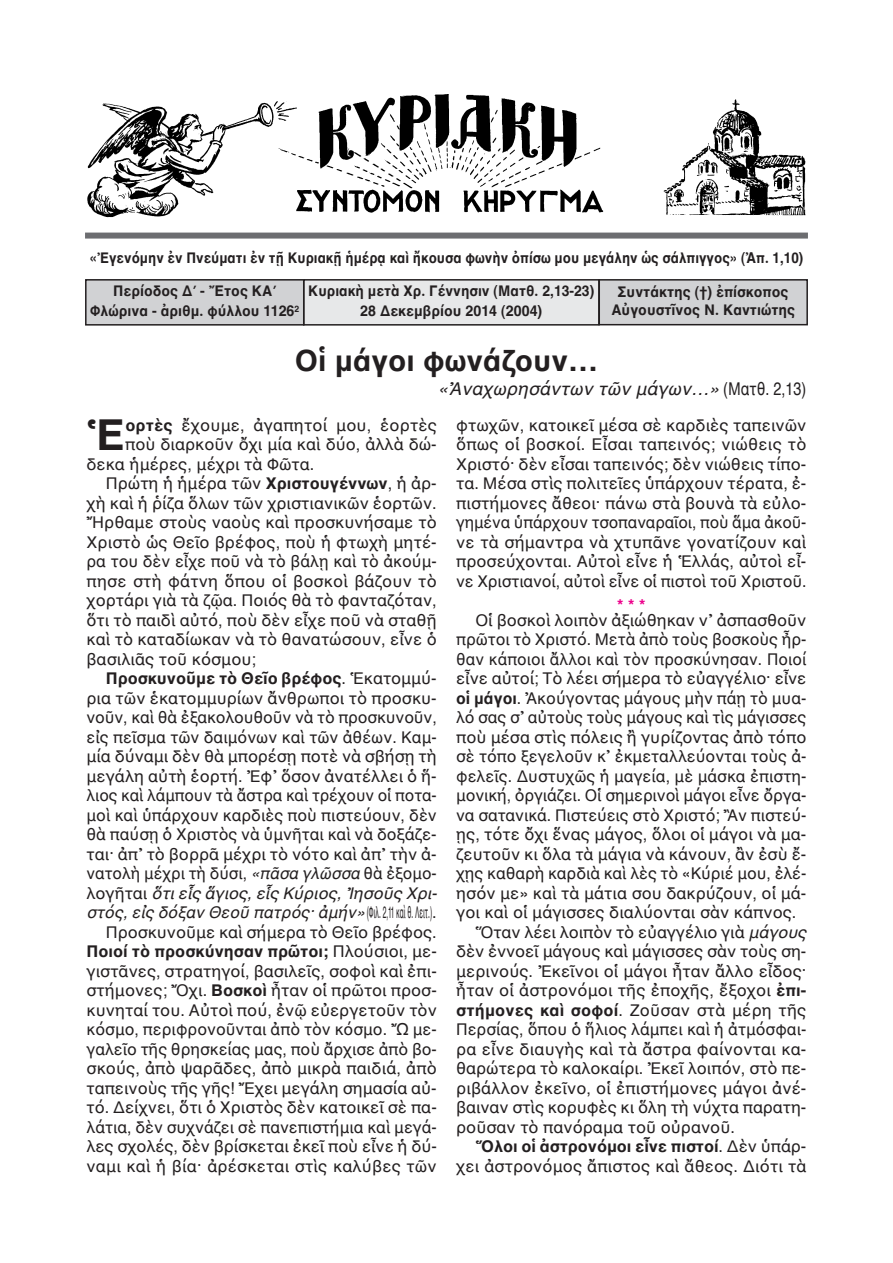
<style>
.page{position:relative;width:893px;height:1263px;background:#fff}
.page>*{position:absolute;margin:0;border:0;box-sizing:border-box;transform-origin:0 0}
.t1{font:700 43.5px "AL Helvetica";color:#231f20}
.t2{font:700 30px "AL Helvetica";color:#231f20}
.t3{font:italic 18px "AL Helvetica";color:#231f20}
.t4{font:16.5px/19.5px "AL Helvetica";color:#231f20;text-align:justify}
.t5{font:16.5px "AL Helvetica";color:#231f20;scale:.95 1}
.t6{font:700 16.5px "AL Helvetica";letter-spacing:-.005em;color:#231f20}
.t7{font:italic 16.5px "AL Helvetica";letter-spacing:-.005em;color:#231f20}
.t8{font:700 16.5px "AL Helvetica";color:#ed028c}
.t9{font:700 15px/19.5px "AL Helvetica";color:#231f20;text-align:center;scale:.95 1}
.t10{font:700 15px "AL Helvetica";color:#231f20;scale:.9 1}
.t11{font:700 15px/19.5px "AL Helvetica";color:#231f20;text-align:center;scale:.93 1}
.s1{font-style:normal}
.s2{font-weight:700}
.s3{font-weight:400}
.s4{font-style:italic}
</style>
<div class="page">
<div style="left:304px;top:280px;width:295px;height:45px;background:#e7e8e9"></div>
<div style="left:303px;top:279px;width:297px;height:47px;border:2px solid #231f20"></div>
<div style="left:86px;top:280px;width:218px;height:45px;background:#d1d2d4"></div>
<div style="left:85px;top:279px;width:219px;height:47px;border:2px solid #231f20"></div>
<div style="left:599px;top:280px;width:208px;height:45px;background:#d1d2d4"></div>
<div style="left:598px;top:279px;width:210px;height:46px;border:2px solid #231f20"></div>
<div style="left:85px;top:233px;width:723px;height:6px;background:#6c6d70"></div>
<img style="left:87px;top:94px;width:719px;height:124px">
<p class="t10" style="left:90px;top:249px;width:794px">«Ἐγενόμην ἐν Πνεύματι ἐν τῇ Κυριακῇ ἡμέρᾳ καὶ ἤκουσα φωνὴν ὀπίσω μου μεγάλην ὡς σάλπιγγος» (Ἀπ. 1,10)</p>
<p class="t9" style="left:90px;top:281px;width:222px">Περίοδος Δ΄ - Ἔτος ΚΑ΄<br>Φλώρινα - ἀριθμ. φύλλου 1126<sup>2</sup></p>
<p class="t9" style="left:611px;top:283px;width:195px;line-height:18px">Συντάκτης (†) ἐπίσκοπος<br>Αὐγουστῖνος Ν. Καντιώτης</p>
<h2 class="t2" style="left:295px;top:342px;width:305px">Οἱ μάγοι φωνάζουν…</h2>
<p class="t3" style="left:438px;top:378px;width:370px">«Ἀναχωρησάντων τῶν μάγων…» <span class="s1">(Ματθ. 2,13)</span></p>
<p class="t11" style="left:308px;top:281px;width:309px">Κυριακὴ μετὰ Χρ. Γέννησιν (Ματθ. 2,13-23)<br>28 Δεκεμβρίου 2014 (2004)</p>
<h1 class="t1" style="left:87px;top:408px;width:40px">Ἑ</h1>
<p class="t4" style="left:125px;top:415px;width:313px"><span class="s2">ορτὲς</span> ἔχουμε, ἀγαπητοί μου, ἑορτὲς</p>
<p class="t4" style="left:125px;top:434px;width:313px">ποὺ διαρκοῦν ὄχι μία καὶ δύο, ἀλλὰ δώ-</p>
<p class="t4" style="left:87px;top:454px;width:229px">δεκα ἡμέρες, μέχρι τὰ Φῶτα.</p>
<p class="t4" style="left:106px;top:473px;width:332px">Πρώτη ἡ ἡμέρα τῶν <span class="s2">Χριστουγέννων</span>, ἡ ἀρ-</p>
<p class="t4" style="left:87px;top:493px;width:352px">χὴ καὶ ἡ ῥίζα ὅλων τῶν χριστιανικῶν ἑορτῶν.</p>
<p class="t4" style="left:87px;top:512px;width:352px">Ἤρθαμε στοὺς ναοὺς καὶ προσκυνήσαμε τὸ</p>
<p class="t4" style="left:87px;top:532px;width:352px">Χριστὸ ὡς Θεῖο βρέφος, ποὺ ἡ φτωχὴ μητέ-</p>
<p class="t4" style="left:87px;top:551px;width:352px">ρα του δὲν εἶχε ποῦ νὰ τὸ βάλῃ καὶ τὸ ἀκούμ-</p>
<p class="t4" style="left:87px;top:571px;width:352px">πησε στὴ φάτνη ὅπου οἱ βοσκοὶ βάζουν τὸ</p>
<p class="t4" style="left:87px;top:590px;width:352px">χορτάρι γιὰ τὰ ζῷα. Ποιός θὰ τὸ φανταζόταν,</p>
<p class="t4" style="left:87px;top:610px;width:352px">ὅτι τὸ παιδὶ αὐτό, ποὺ δὲν εἶχε ποῦ νὰ σταθῇ</p>
<p class="t4" style="left:87px;top:629px;width:352px">καὶ τὸ καταδίωκαν νὰ τὸ θανατώσουν, εἶνε ὁ</p>
<p class="t4" style="left:87px;top:649px;width:171px">βασιλιᾶς τοῦ κόσμου;</p>
<p class="t6" style="left:106px;top:668px;width:332px">Προσκυνοῦμε τὸ Θεῖο βρέφος<span class="s3">. Ἑκατομμύ-</span></p>
<p class="t4" style="left:87px;top:688px;width:352px">ρια τῶν ἑκατομμυρίων ἄνθρωποι τὸ προσκυ-</p>
<p class="t4" style="left:87px;top:707px;width:352px">νοῦν, καὶ θὰ ἐξακολουθοῦν νὰ τὸ προσκυνοῦν,</p>
<p class="t4" style="left:87px;top:727px;width:352px">εἰς πεῖσμα τῶν δαιμόνων καὶ τῶν ἀθέων. Καμ-</p>
<p class="t4" style="left:87px;top:746px;width:352px">μία δύναμι δὲν θὰ μπορέσῃ ποτὲ νὰ σβήσῃ τὴ</p>
<p class="t4" style="left:87px;top:766px;width:352px">μεγάλη αὐτὴ ἑορτή. Ἐφ᾿ ὅσον ἀνατέλλει ὁ ἥ-</p>
<p class="t5" style="left:87px;top:785px;width:370px">λιος καὶ λάμπουν τὰ ἄστρα καὶ τρέχουν οἱ ποτα-</p>
<p class="t4" style="left:87px;top:805px;width:352px">μοὶ καὶ ὑπάρχουν καρδιὲς ποὺ πιστεύουν, δὲν</p>
<p class="t4" style="left:87px;top:824px;width:352px">θὰ παύσῃ ὁ Χριστὸς νὰ ὑμνῆται καὶ νὰ δοξάζε-</p>
<p class="t4" style="left:87px;top:844px;width:352px">ται· ἀπ᾿ τὸ βορρᾶ μέχρι τὸ νότο καὶ ἀπ᾿ τὴν ἀ-</p>
<p class="t5" style="left:87px;top:863px;width:370px">νατολὴ μέχρι τὴ δύσι, <span class="s4">«πᾶσα γλῶσσα</span> θὰ ἐξομο-</p>
<p class="t7" style="left:87px;top:883px;width:352px"><span class="s1">λογῆται</span> ὅτι εἷς ἅγιος, εἷς Κύριος, Ἰησοῦς Χρι-</p>
<p class="t7" style="left:87px;top:902px;width:352px">στός, εἰς δόξαν Θεοῦ πατρός· ἀμήν»<span class="s1">(Φιλ. 2,11 καὶ θ. Λειτ.).</span></p>
<p class="t4" style="left:106px;top:922px;width:332px">Προσκυνοῦμε καὶ σήμερα τὸ Θεῖο βρέφος.</p>
<p class="t6" style="left:87px;top:941px;width:352px">Ποιοί τὸ προσκύνησαν πρῶτοι; <span class="s3">Πλούσιοι, με-</span></p>
<p class="t4" style="left:87px;top:961px;width:352px">γιστᾶνες, στρατηγοί, βασιλεῖς, σοφοὶ καὶ ἐπι-</p>
<p class="t4" style="left:87px;top:980px;width:352px">στήμονες; Ὄχι. <span class="s2">Βοσκοὶ</span> ἦταν οἱ πρῶτοι προσ-</p>
<p class="t4" style="left:87px;top:1000px;width:352px">κυνηταί του. Αὐτοὶ πού, ἐνῷ εὐεργετοῦν τὸν</p>
<p class="t4" style="left:87px;top:1019px;width:352px">κόσμο, περιφρονοῦνται ἀπὸ τὸν κόσμο. Ὤ με-</p>
<p class="t4" style="left:87px;top:1039px;width:352px">γαλεῖο τῆς θρησκείας μας, ποὺ ἄρχισε ἀπὸ βο-</p>
<p class="t4" style="left:87px;top:1058px;width:352px">σκούς, ἀπὸ ψαρᾶδες, ἀπὸ μικρὰ παιδιά, ἀπὸ</p>
<p class="t4" style="left:87px;top:1078px;width:352px">ταπεινοὺς τῆς γῆς! Ἔχει μεγάλη σημασία αὐ-</p>
<p class="t4" style="left:87px;top:1097px;width:352px">τό. Δείχνει, ὅτι ὁ Χριστὸς δὲν κατοικεῖ σὲ πα-</p>
<p class="t4" style="left:87px;top:1117px;width:352px">λάτια, δὲν συχνάζει σὲ πανεπιστήμια καὶ μεγά-</p>
<p class="t4" style="left:87px;top:1136px;width:352px">λες σχολές, δὲν βρίσκεται ἐκεῖ ποὺ εἶνε ἡ δύ-</p>
<p class="t4" style="left:87px;top:1156px;width:352px">ναμι καὶ ἡ βία· ἀρέσκεται στὶς καλύβες τῶν</p>
<p class="t4" style="left:456px;top:415px;width:352px">φτωχῶν, κατοικεῖ μέσα σὲ καρδιὲς ταπεινῶν ὅπως οἱ βοσκοί. Εἶσαι ταπεινός; νιώθεις τὸ Χριστό· δὲν εἶσαι ταπεινός; δὲν νιώθεις τίπο&shy;τα. Μέσα στὶς πολιτεῖες ὑπάρχουν τέρατα, ἐ&shy;πιστήμονες ἄθεοι· πάνω στὰ βουνὰ τὰ εὐλο&shy;γημένα ὑπάρχουν τσοπαναραῖοι, ποὺ ἅμα ἀκοῦ&shy;νε τὰ σήμαντρα νὰ χτυπᾶνε γονατίζουν καὶ προσεύχονται. Αὐτοὶ εἶνε ἡ Ἑλλάς, αὐτοὶ εἶ&shy;νε Χριστιανοί, αὐτοὶ εἶνε οἱ πιστοὶ τοῦ Χριστοῦ.</p>
<p class="t8" style="left:617px;top:596px;width:30px">***</p>
<p class="t4" style="left:475px;top:610px;width:332px">Οἱ βοσκοὶ λοιπὸν ἀξιώθηκαν ν᾿ ἀσπασθοῦν</p>
<p class="t4" style="left:456px;top:629px;width:352px">πρῶτοι τὸ Χριστό. Μετὰ ἀπὸ τοὺς βοσκοὺς ἦρ-</p>
<p class="t5" style="left:456px;top:649px;width:370px">θαν κάποιοι ἄλλοι καὶ τὸν προσκύνησαν. Ποιοί</p>
<p class="t4" style="left:456px;top:668px;width:352px">εἶνε αὐτοί; Τὸ λέει σήμερα τὸ εὐαγγέλιο· εἶνε</p>
<p class="t4" style="left:456px;top:688px;width:352px"><span class="s2">οἱ μάγοι</span>. Ἀκούγοντας μάγους μὴν πάῃ τὸ μυα-</p>
<p class="t4" style="left:456px;top:707px;width:352px">λό σας σ᾿ αὐτοὺς τοὺς μάγους καὶ τὶς μάγισσες</p>
<p class="t4" style="left:456px;top:727px;width:352px">ποὺ μέσα στὶς πόλεις ἢ γυρίζοντας ἀπὸ τόπο</p>
<p class="t4" style="left:456px;top:746px;width:352px">σὲ τόπο ξεγελοῦν κ᾿ ἐκμεταλλεύονται τοὺς ἀ-</p>
<p class="t4" style="left:456px;top:766px;width:352px">φελεῖς. Δυστυχῶς ἡ μαγεία, μὲ μάσκα ἐπιστη-</p>
<p class="t4" style="left:456px;top:785px;width:352px">μονική, ὀργιάζει. Οἱ σημερινοὶ μάγοι εἶνε ὄργα-</p>
<p class="t4" style="left:456px;top:805px;width:352px">να σατανικά. Πιστεύεις στὸ Χριστό; Ἂν πιστεύ-</p>
<p class="t4" style="left:456px;top:824px;width:352px">ῃς, τότε ὄχι ἕνας μάγος, ὅλοι οἱ μάγοι νὰ μα-</p>
<p class="t4" style="left:456px;top:844px;width:352px">ζευτοῦν κι ὅλα τὰ μάγια νὰ κάνουν, ἂν ἐσὺ ἔ-</p>
<p class="t4" style="left:456px;top:863px;width:352px">χῃς καθαρὴ καρδιὰ καὶ λὲς τὸ «Κύριέ μου, ἐλέ-</p>
<p class="t4" style="left:456px;top:883px;width:352px">ησόν με» καὶ τὰ μάτια σου δακρύζουν, οἱ μά-</p>
<p class="t4" style="left:456px;top:902px;width:342px">γοι καὶ οἱ μάγισσες διαλύονται σὰν κάπνος.</p>
<p class="t4" style="left:475px;top:922px;width:332px">Ὅταν λέει λοιπὸν τὸ εὐαγγέλιο γιὰ <span class="s4">μάγους</span></p>
<p class="t4" style="left:456px;top:941px;width:352px">δὲν ἐννοεῖ μάγους καὶ μάγισσες σὰν τοὺς ση-</p>
<p class="t4" style="left:456px;top:961px;width:352px">μερινούς. Ἐκεῖνοι οἱ μάγοι ἦταν ἄλλο εἶδος·</p>
<p class="t4" style="left:456px;top:980px;width:352px">ἦταν οἱ ἀστρονόμοι τῆς ἐποχῆς, ἔξοχοι <span class="s2">ἐπι-</span></p>
<p class="t4" style="left:456px;top:1000px;width:352px"><span class="s2">στήμονες καὶ σοφοί</span>. Ζοῦσαν στὰ μέρη τῆς</p>
<p class="t4" style="left:456px;top:1019px;width:352px">Περσίας, ὅπου ὁ ἥλιος λάμπει καὶ ἡ ἀτμόσφαι-</p>
<p class="t4" style="left:456px;top:1039px;width:352px">ρα εἶνε διαυγὴς καὶ τὰ ἄστρα φαίνονται κα-</p>
<p class="t4" style="left:456px;top:1058px;width:352px">θαρώτερα τὸ καλοκαίρι. Ἐκεῖ λοιπόν, στὸ πε-</p>
<p class="t4" style="left:456px;top:1078px;width:352px">ριβάλλον ἐκεῖνο, οἱ ἐπιστήμονες μάγοι ἀνέ-</p>
<p class="t4" style="left:456px;top:1097px;width:352px">βαιναν στὶς κορυφὲς κι ὅλη τὴ νύχτα παρατη-</p>
<p class="t4" style="left:456px;top:1117px;width:280px">ροῦσαν τὸ πανόραμα τοῦ οὐρανοῦ.</p>
<p class="t6" style="left:475px;top:1136px;width:332px">Ὅλοι οἱ ἀστρονόμοι εἶνε πιστοί<span class="s3">. Δὲν ὑπάρ-</span></p>
<p class="t4" style="left:456px;top:1156px;width:352px">χει ἀστρονόμος ἄπιστος καὶ ἄθεος. Διότι τὰ</p>
</div>
